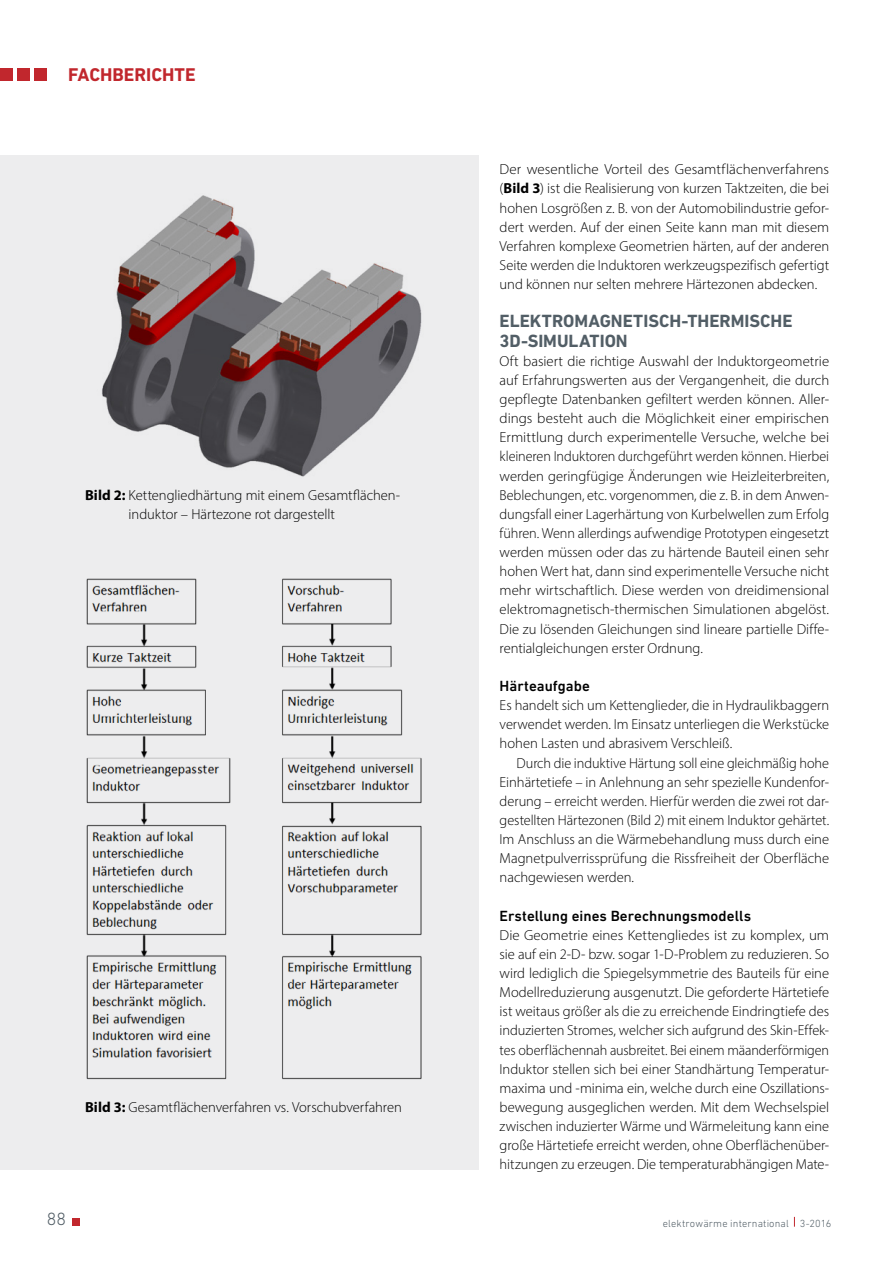
<style>
.page{position:relative;width:893px;height:1263px;background:#fff}
.page>*{position:absolute;margin:0;border:0;box-sizing:border-box;transform-origin:0 0}
.t1{font:700 18.75px "DIN Next LT Pro";color:#c1272d}
.T_Subline_1_Versal{font:700 18px/19.2px "DIN Next LT Pro";color:#525e66}
.t2{font:300 18px "DIN Next LT Pro";color:#525e66}
.T_Subline_2_fett{font:500 15px "DIN Next LT Pro";letter-spacing:.005em;color:#000}
.T_Fliesstext{font:300 14.55px/19.2px "Myriad Pro";letter-spacing:-.005em;color:#000;text-align:justify}
.T_Fliesstext_Einzug{font:300 14.55px/19.2px "Myriad Pro";color:#000;text-align:justify}
.T_Bildunterschrift{font:300 14.55px/19.2px "Myriad Pro";letter-spacing:-.005em;color:#000}
.t3{font:300 10.5px "DIN Next LT Pro";letter-spacing:.015em;color:#525e66}
.s1{font-weight:700}
</style>
<div class="page">
<div style="left:0;top:68px;width:13px;height:13px;background:#c1272d"></div>
<div style="left:17px;top:68px;width:13px;height:13px;background:#c1272d"></div>
<div style="left:34px;top:68px;width:13px;height:13px;background:#c1272d"></div>
<div style="left:72px;top:1218px;width:7px;height:7px;background:#c1272d"></div>
<div style="left:0;top:155px;width:478px;height:1014px;background:#ededee"></div>
<img style="left:102px;top:195px;width:320px;height:282px">
<img style="left:86px;top:578px;width:336px;height:502px">
<p class="t1" style="left:68px;top:64px;width:129px">FACHBERICHTE</p>
<p class="T_Bildunterschrift" style="left:129px;top:485px;width:273px;text-indent:-44px"><span class="s1">Bild 2:</span> Kettengliedhärtung mit einem Gesamtflächen&shy;induktor – Härtezone rot dargestellt</p>
<p class="T_Bildunterschrift" style="left:85px;top:1097px;width:318px"><span class="s1">Bild 3:</span> Gesamtflächenverfahren vs. Vorschubverfahren</p>
<p class="T_Fliesstext" style="left:500px;top:160px;width:331px">Der wesentliche Vorteil des Gesamtflächenverfahrens (<span class="s1">Bild 3</span>) ist die Realisierung von kurzen Taktzeiten, die bei hohen Losgrößen z. B. von der Automobilindustrie gefor&shy;dert werden. Auf der einen Seite kann man mit diesem Verfahren komplexe Geometrien härten, auf der anderen Seite werden die Induktoren werkzeugspezifisch gefertigt und können nur selten mehrere Härtezonen abdecken.</p>
<p class="T_Subline_1_Versal" style="left:500px;top:312px;width:294px">ELEKTROMAGNETISCH-THERMISCHE<br>3D-SIMULATION</p>
<p class="T_Fliesstext" style="left:500px;top:351px;width:331px">Oft basiert die richtige Auswahl der Induktorgeometrie auf Erfahrungswerten aus der Vergangenheit, die durch gepflegte Datenbanken gefiltert werden können. Aller&shy;dings besteht auch die Möglichkeit einer empirischen Ermittlung durch experimentelle Versuche, welche bei kleineren Induktoren durchgeführt werden können. Hierbei werden geringfügige Änderungen wie Heizleiterbreiten, Beblechungen, etc. vorgenommen, die z. B. in dem Anwen&shy;dungsfall einer Lagerhärtung von Kurbelwellen zum Erfolg führen. Wenn allerdings aufwendige Prototypen eingesetzt werden müssen oder das zu härtende Bauteil einen sehr hohen Wert hat, dann sind experimentelle Versuche nicht mehr wirtschaftlich. Diese werden von dreidimensional elektromagnetisch-thermischen Simulationen abgelöst.<br>Die zu lösenden Gleichungen sind lineare partielle Diffe&shy;rentialgleichungen erster Ordnung.</p>
<p class="T_Subline_2_fett" style="left:500px;top:677px;width:92px">Härteaufgabe</p>
<p class="T_Fliesstext" style="left:500px;top:695px;width:331px">Es handelt sich um Kettenglieder, die in Hydraulikbaggern verwendet werden. Im Einsatz unterliegen die Werkstücke hohen Lasten und abrasivem Verschleiß.</p>
<p class="T_Fliesstext_Einzug" style="left:500px;top:753px;width:331px;text-indent:17px">Durch die induktive Härtung soll eine gleichmäßig hohe Einhärtetiefe – in Anlehnung an sehr spezielle Kundenfor&shy;derung – erreicht werden. Hierfür werden die zwei rot dar&shy;gestellten Härtezonen (Bild 2) mit einem Induktor gehärtet.<br>Im Anschluss an die Wärmebehandlung muss durch eine Magnetpulverrissprüfung die Rissfreiheit der Oberfläche nachgewiesen werden.</p>
<p class="T_Subline_2_fett" style="left:500px;top:907px;width:253px">Erstellung eines Berechnungsmodells</p>
<p class="T_Fliesstext" style="left:500px;top:925px;width:331px">Die Geometrie eines Kettengliedes ist zu komplex, um sie auf ein 2-D- bzw. sogar 1-D-Problem zu reduzieren. So wird lediglich die Spiegelsymmetrie des Bauteils für eine Modellreduzierung ausgenutzt. Die geforderte Härtetiefe ist weitaus größer als die zu erreichende Eindringtiefe des induzierten Stromes, welcher sich aufgrund des Skin-Effek&shy;tes oberflächennah ausbreitet. Bei einem mäanderförmigen Induktor stellen sich bei einer Standhärtung Temperatur&shy;maxima und -minima ein, welche durch eine Oszillations&shy;bewegung ausgeglichen werden. Mit dem Wechselspiel zwischen induzierter Wärme und Wärmeleitung kann eine große Härtetiefe erreicht werden, ohne Oberflächenüber&shy;hitzungen zu erzeugen. Die temperaturabhängigen Mate-</p>
<p class="t2" style="left:47px;top:1209px;width:21px">88</p>
<p class="t3" style="left:663px;top:1217px;width:170px">elektrowärme international 3-2016</p>
</div>
